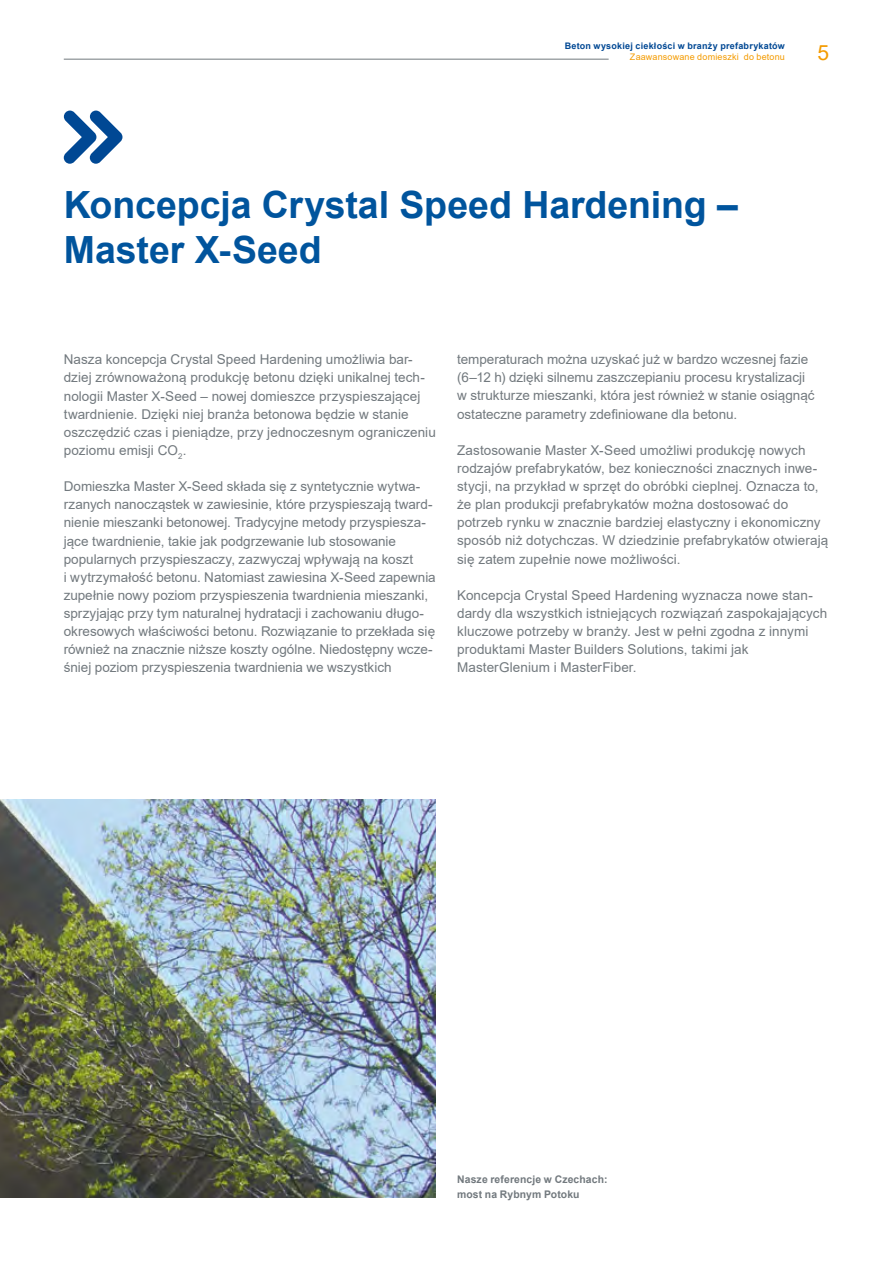
<style>
.page{position:relative;width:893px;height:1263px;background:#fff}
.page>*{position:absolute;margin:0;border:0;box-sizing:border-box;transform-origin:0 0}
.t1{font:700 37.5px/45px "Arial";letter-spacing:-.005em;color:#00549d}
.t2{font:21px "Arial";color:#f49b00}
.t3{font:13.5px/18.1px "Arial";color:#72797e}
.t4{font:700 10.5px/15px "Arial";letter-spacing:.01em;color:#72797e}
.t5{font:700 9px "Arial";letter-spacing:.025em;color:#004894}
.t6{font:9px "Arial";letter-spacing:.02em;color:#f49b00}
</style>
<div class="page">
<img style="left:0;top:799px;width:436px;height:399px">
<svg style="left:64px;top:111px;width:58px;height:53px"></svg>
<hr style="left:64px;top:59px;width:721px;height:1px;background:#72797e">
<div style="left:609px;top:57px;width:176px;height:5px;background:#fff"></div>
<p class="t5" style="left:565px;top:40px;width:222px">Beton wysokiej ciekłości w branży prefabrykatów</p>
<p class="t6" style="left:630px;top:50px;width:157px">Zaawansowane domieszki do betonu</p>
<h2 class="t2" style="left:817px;top:38px;width:13px">5</h2>
<h1 class="t1" style="left:64px;top:182px;width:676px">Koncepcja Crystal Speed Hardening –<br>Master X-Seed</h1>
<p class="t3" style="left:64px;top:350px;width:374px">Nasza koncepcja Crystal Speed Hardening umożliwia bar&shy;dziej zrównoważoną produkcję betonu dzięki unikalnej tech&shy;nologii Master X-Seed – nowej domieszce przyspieszającej twardnienie. Dzięki niej branża betonowa będzie w stanie oszczędzić czas i pieniądze, przy jednoczesnym ograniczeniu poziomu emisji CO<sub>2</sub>.</p>
<p class="t3" style="left:64px;top:477px;width:373px">Domieszka Master X-Seed składa się z syntetycznie wytwa&shy;rzanych nanocząstek w zawiesinie, które przyspieszają tward&shy;nienie mieszanki betonowej. Tradycyjne metody przyspiesza&shy;jące twardnienie, takie jak podgrzewanie lub stosowanie popularnych przyspieszaczy, zazwyczaj wpływają na koszt<br>i wytrzymałość betonu. Natomiast zawiesina X-Seed zapewnia zupełnie nowy poziom przyspieszenia twardnienia mieszanki, sprzyjając przy tym naturalnej hydratacji i zachowaniu długo&shy;okresowych właściwości betonu. Rozwiązanie to przekłada się również na znacznie niższe koszty ogólne. Niedostępny wcze&shy;śniej poziom przyspieszenia twardnienia we wszystkich</p>
<p class="t3" style="left:457px;top:350px;width:359px">temperaturach można uzyskać już w bardzo wczesnej fazie (6–12 h) dzięki silnemu zaszczepianiu procesu krystalizacji w strukturze mieszanki, która jest również w stanie osiągnąć ostateczne parametry zdefiniowane dla betonu.</p>
<p class="t3" style="left:457px;top:441px;width:373px">Zastosowanie Master X-Seed umożliwi produkcję nowych rodzajów prefabrykatów, bez konieczności znacznych inwe&shy;stycji, na przykład w sprzęt do obróbki cieplnej. Oznacza to, że plan produkcji prefabrykatów można dostosować do potrzeb rynku w znacznie bardziej elastyczny i ekonomiczny sposób niż dotychczas. W dziedzinie prefabrykatów otwierają się zatem zupełnie nowe możliwości.</p>
<p class="t3" style="left:457px;top:586px;width:372px">Koncepcja Crystal Speed Hardening wyznacza nowe stan&shy;dardy dla wszystkich istniejących rozwiązań zaspokajających kluczowe potrzeby w branży. Jest w pełni zgodna z innymi produktami Master Builders Solutions, takimi jak MasterGlenium i MasterFiber.</p>
<p class="t4" style="left:457px;top:1172px;width:152px">Nasze referencje w Czechach: most na Rybnym Potoku</p>
</div>
